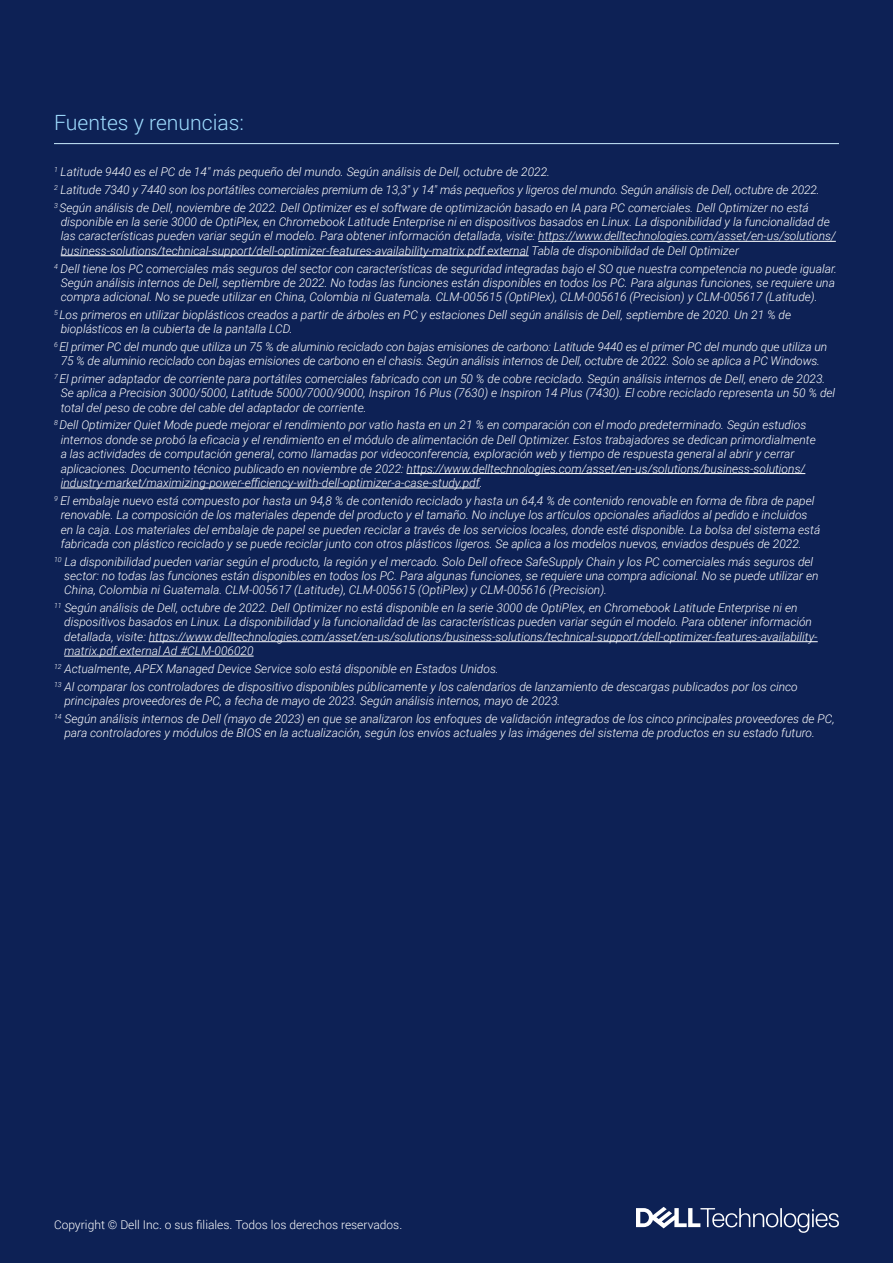
<style>
.page{position:relative;width:893px;height:1263px;background:#0d2155}
.page>*{position:absolute;margin:0;border:0;box-sizing:border-box;transform-origin:0 0}
.t1{font:300 21px "Roboto";color:#9fddff}
.t2{font:italic 300 12px/14.4px "Roboto";color:#fff}
.t3{font:300 12px "Roboto";color:#fff}
</style>
<div class="page">
<hr style="left:538px;top:241px;width:298px;height:1px;background:#fff">
<hr style="left:61px;top:255px;width:468px;height:1px;background:#fff">
<hr style="left:407px;top:473px;width:398px;height:1px;background:#fff">
<hr style="left:61px;top:488px;width:419px;height:1px;background:#fff">
<hr style="left:149px;top:641px;width:669px;height:1px;background:#fff">
<hr style="left:64px;top:656px;width:190px;height:1px;background:#fff">
<hr style="left:54px;top:143px;width:785px;height:1px;background:#cbeeff">
<svg style="left:636px;top:1207px;width:203px;height:26px"></svg>
<h1 class="t1" style="left:54px;top:108px;width:191px">Fuentes y renuncias:</h1>
<p class="t2" style="left:54px;top:163px;width:767px;line-height:17.7px"><sup>1</sup> Latitude 9440 es el PC de 14" más pequeño del mundo. Según análisis de Dell, octubre de 2022.<br><sup>2</sup> Latitude 7340 y 7440 son los portátiles comerciales premium de 13,3" y 14" más pequeños y ligeros del mundo. Según análisis de Dell, octubre de 2022.<br><sup>3</sup> Según análisis de Dell, noviembre de 2022. Dell Optimizer es el software de optimización basado en IA para PC comerciales. Dell Optimizer no está</p>
<p class="t2" style="left:61px;top:214px;width:776px">disponible en la serie 3000 de OptiPlex, en Chromebook Latitude Enterprise ni en dispositivos basados en Linux. La disponibilidad y la funcionalidad de las características pueden variar según el modelo. Para obtener información detallada, visite: https://www.delltechnologies.com/asset/en-us/solutions/ business-solutions/technical-support/dell-optimizer-features-availability-matrix.pdf.external Tabla de disponibilidad de Dell Optimizer</p>
<p class="t2" style="left:61px;top:261px;width:778px;text-indent:-7px"><sup>4</sup> Dell tiene los PC comerciales más seguros del sector con características de seguridad integradas bajo el SO que nuestra competencia no puede igualar.<br>Según análisis internos de Dell, septiembre de 2022. No todas las funciones están disponibles en todos los PC. Para algunas funciones, se requiere una compra adicional. No se puede utilizar en China, Colombia ni Guatemala. CLM-005615 (OptiPlex), CLM-005616 (Precision) y CLM-005617 (Latitude).</p>
<p class="t2" style="left:61px;top:307px;width:732px;text-indent:-7px"><sup>5</sup> Los primeros en utilizar bioplásticos creados a partir de árboles en PC y estaciones Dell según análisis de Dell, septiembre de 2020. Un 21 % de bioplásticos en la cubierta de la pantalla LCD.</p>
<p class="t2" style="left:54px;top:339px;width:775px;text-align:center"><sup>6</sup> El primer PC del mundo que utiliza un 75 % de aluminio reciclado con bajas emisiones de carbono: Latitude 9440 es el primer PC del mundo que utiliza un<br>75 % de aluminio reciclado con bajas emisiones de carbono en el chasis. Según análisis internos de Dell, octubre de 2022. Solo se aplica a PC Windows.</p>
<p class="t2" style="left:61px;top:371px;width:776px;text-indent:-7px"><sup>7</sup> El primer adaptador de corriente para portátiles comerciales fabricado con un 50 % de cobre reciclado. Según análisis internos de Dell, enero de 2023.<br>Se aplica a Precision 3000/5000, Latitude 5000/7000/9000, Inspiron 16 Plus (7630) e Inspiron 14 Plus (7430). El cobre reciclado representa un 50 % del total del peso de cobre del cable del adaptador de corriente.</p>
<p class="t2" style="left:61px;top:418px;width:757px;text-indent:-7px"><sup>8</sup> Dell Optimizer Quiet Mode puede mejorar el rendimiento por vatio hasta en un 21 % en comparación con el modo predeterminado. Según estudios internos donde se probó la eficacia y el rendimiento en el módulo de alimentación de Dell Optimizer. Estos trabajadores se dedican primordialmente a las actividades de computación general, como llamadas por videoconferencia, exploración web y tiempo de respuesta general al abrir y cerrar aplicaciones. Documento técnico publicado en noviembre de 2022: https://www.delltechnologies.com/asset/en-us/solutions/business-solutions/ industry-market/maximizing-power-efficiency-with-dell-optimizer-a-case-study.pdf.</p>
<p class="t2" style="left:61px;top:493px;width:761px;text-indent:-7px"><sup>9</sup> El embalaje nuevo está compuesto por hasta un 94,8 % de contenido reciclado y hasta un 64,4 % de contenido renovable en forma de fibra de papel renovable. La composición de los materiales depende del producto y el tamaño. No incluye los artículos opcionales añadidos al pedido e incluidos en la caja. Los materiales del embalaje de papel se pueden reciclar a través de los servicios locales, donde esté disponible. La bolsa del sistema está fabricada con plástico reciclado y se puede reciclar junto con otros plásticos ligeros. Se aplica a los modelos nuevos, enviados después de 2022.</p>
<p class="t2" style="left:64px;top:554px;width:756px;text-indent:-10px"><sup>10</sup> La disponibilidad pueden variar según el producto, la región y el mercado. Solo Dell ofrece SafeSupply Chain y los PC comerciales más seguros del sector: no todas las funciones están disponibles en todos los PC. Para algunas funciones, se requiere una compra adicional. No se puede utilizar en<br>China, Colombia ni Guatemala. CLM-005617 (Latitude), CLM-005615 (OptiPlex) y CLM-005616 (Precision).</p>
<p class="t2" style="left:64px;top:600px;width:755px;text-indent:-10px"><sup>11</sup> Según análisis de Dell, octubre de 2022. Dell Optimizer no está disponible en la serie 3000 de OptiPlex, en Chromebook Latitude Enterprise ni en dispositivos basados en Linux. La disponibilidad y la funcionalidad de las características pueden variar según el modelo. Para obtener información detallada, visite: https://www.delltechnologies.com/asset/en-us/solutions/business-solutions/technical-support/dell-optimizer-features-availability&shy;matrix.pdf.external Ad #CLM-006020</p>
<p class="t2" style="left:54px;top:659px;width:745px;line-height:17.7px"><sup>12</sup> Actualmente, APEX Managed Device Service solo está disponible en Estados Unidos.<br><sup>13</sup> Al comparar los controladores de dispositivo disponibles públicamente y los calendarios de lanzamiento de descargas publicados por los cinco</p>
<p class="t2" style="left:54px;top:691px;width:782px;line-height:17.7px;text-indent:10px">principales proveedores de PC, a fecha de mayo de 2023. Según análisis internos, mayo de 2023.<br><sup>14</sup> Según análisis internos de Dell (mayo de 2023) en que se analizaron los enfoques de validación integrados de los cinco principales proveedores de PC,</p>
<p class="t2" style="left:64px;top:725px;width:752px">para controladores y módulos de BIOS en la actualización, según los envíos actuales y las imágenes del sistema de productos en su estado futuro.</p>
<p class="t3" style="left:54px;top:1217px;width:350px">Copyright © Dell Inc. o sus filiales. Todos los derechos reservados.</p>
</div>
